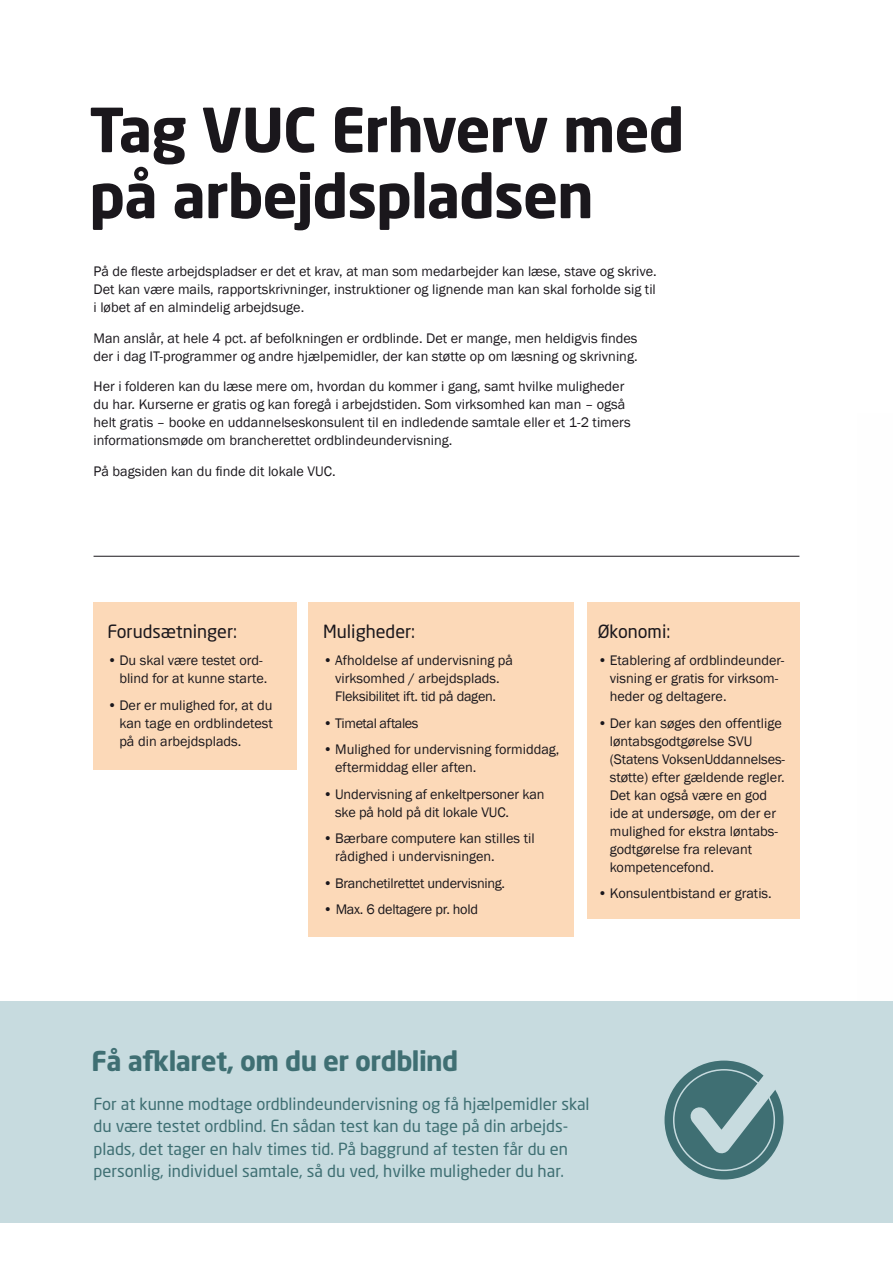
<style>
.page{position:relative;width:893px;height:1263px;background:#fff}
.page>*{position:absolute;margin:0;border:0;box-sizing:border-box;transform-origin:0 0}
.t1{font:700 60px/66px "Neo Sans Std";letter-spacing:-.02em;color:#1a171c}
.t2{font:700 27px "Neo Sans Std";letter-spacing:-.02em;color:#3f6f73}
.Mellem{font:18px "Neo Sans Std";color:#1a171c}
.Brød{font:18px "Neo Sans Std";color:#1a171c}
.Boks_brød{font:16.5px/22.5px "Neo Sans Std";color:#3f6f73}
.Brød-2{font:14.25px/18px "Franklin Gothic";color:#1a171c}
.Brød-3{font:14.25px "Franklin Gothic";letter-spacing:-.02em;color:#1a171c}
.Brød-4{font:14.25px "Franklin Gothic";letter-spacing:-.03em;color:#1a171c}
</style>
<div class="page">
<div style="left:0;top:1001px;width:893px;height:221px;background:#c7dbdf"></div>
<div style="left:664px;top:1060px;width:119px;height:119px;background:#3f6f73;border-radius:50%"></div>
<svg style="left:674px;top:1060px;width:110px;height:113px"></svg>
<hr style="left:94px;top:556px;width:705px;height:1px;background:#1a171c">
<div style="left:94px;top:602px;width:203px;height:168px;background:#fcd9b8"></div>
<div style="left:308px;top:602px;width:266px;height:334px;background:#fcd9b8"></div>
<div style="left:587px;top:602px;width:212px;height:316px;background:#fcd9b8"></div>
<p class="t1" style="left:89px;top:95px;width:597px">Tag VUC Erhverv med på arbejdspladsen</p>
<p class="Brød-2" style="left:94px;top:262px;width:565px;text-align:justify">På de fleste arbejdspladser er det et krav, at man som medarbejder kan læse, stave og skrive.<br>Det kan være mails, rapportskrivninger, instruktioner og lignende man kan skal forholde sig til i løbet af en almindelig arbejdsuge.</p>
<p class="Brød-2" style="left:94px;top:329px;width:545px">Man anslår, at hele 4 pct. af befolkningen er ordblinde. Det er mange, men heldigvis findes der i dag IT-programmer og andre hjælpemidler, der kan støtte op om læsning og skrivning.</p>
<p class="Brød-2" style="left:94px;top:378px;width:539px">Her i folderen kan du læse mere om, hvordan du kommer i gang, samt hvilke muligheder du har. Kurserne er gratis og kan foregå i arbejdstiden. Som virksomhed kan man – også helt gratis – booke en uddannelseskonsulent til en indledende samtale eller et 1-2 timers informationsmøde om brancherettet ordblindeundervisning.</p>
<p class="Brød-2" style="left:94px;top:463px;width:244px">På bagsiden kan du finde dit lokale VUC.</p>
<p class="Mellem" style="left:107px;top:621px;width:131px">Forudsætninger:</p>
<p class="Brød-2" style="left:119px;top:651px;width:150px;text-indent:-12px">• Du skal være testet ord&shy;blind for at kunne starte.</p>
<p class="Brød-2" style="left:119px;top:696px;width:155px;text-align:justify;text-indent:-12px">• Der er mulighed for, at du kan tage en ordblindetest på din arbejdsplads.</p>
<p class="Mellem" style="left:323px;top:621px;width:94px">Muligheder:</p>
<p class="Brød-2" style="left:323px;top:651px;width:191px;text-align:center">• Afholdelse af undervisning på virksomhed / arbejdsplads.<br>Fleksibilitet ift. tid på dagen.</p>
<p class="Brød-4" style="left:323px;top:714px;width:97px">• Timetal aftales</p>
<p class="Brød-2" style="left:335px;top:740px;width:226px;text-indent:-12px">• Mulighed for undervisning formiddag, eftermiddag eller aften.</p>
<p class="Brød-2" style="left:335px;top:785px;width:211px;text-indent:-12px">• Undervisning af enkeltpersoner kan ske på hold på dit lokale VUC.</p>
<p class="Brød-2" style="left:335px;top:829px;width:201px;text-indent:-12px">• Bærbare computere kan stilles til rådighed i undervisningen.</p>
<p class="Brød-3" style="left:323px;top:874px;width:183px">• Branchetilrettet undervisning.</p>
<p class="Brød-3" style="left:323px;top:900px;width:156px">• Max. 6 deltagere pr. hold</p>
<p class="Brød" style="left:598px;top:621px;width:74px">Økonomi:</p>
<p class="Brød-2" style="left:610px;top:651px;width:176px;text-indent:-12px">• Etablering af ordblindeunder&shy;visning er gratis for virksom&shy;heder og deltagere.</p>
<p class="Brød-2" style="left:610px;top:714px;width:177px;text-indent:-12px">• Der kan søges den offentlige løntabsgodtgørelse SVU (Statens VoksenUddannelses&shy;støtte) efter gældende regler.<br>Det kan også være en god ide at undersøge, om der er mulighed for ekstra løntabs&shy;godtgørelse fra relevant kompetencefond.</p>
<p class="Brød-2" style="left:598px;top:884px;width:176px">• Konsulentbistand er gratis.</p>
<p class="t2" style="left:91px;top:1043px;width:368px">Få afklaret, om du er ordblind</p>
<p class="Boks_brød" style="left:94px;top:1092px;width:498px">For at kunne modtage ordblindeundervisning og få hjælpemidler skal du være testet ordblind. En sådan test kan du tage på din arbejds&shy;plads, det tager en halv times tid. På baggrund af testen får du en personlig, individuel samtale, så du ved, hvilke muligheder du har.</p>
</div>
